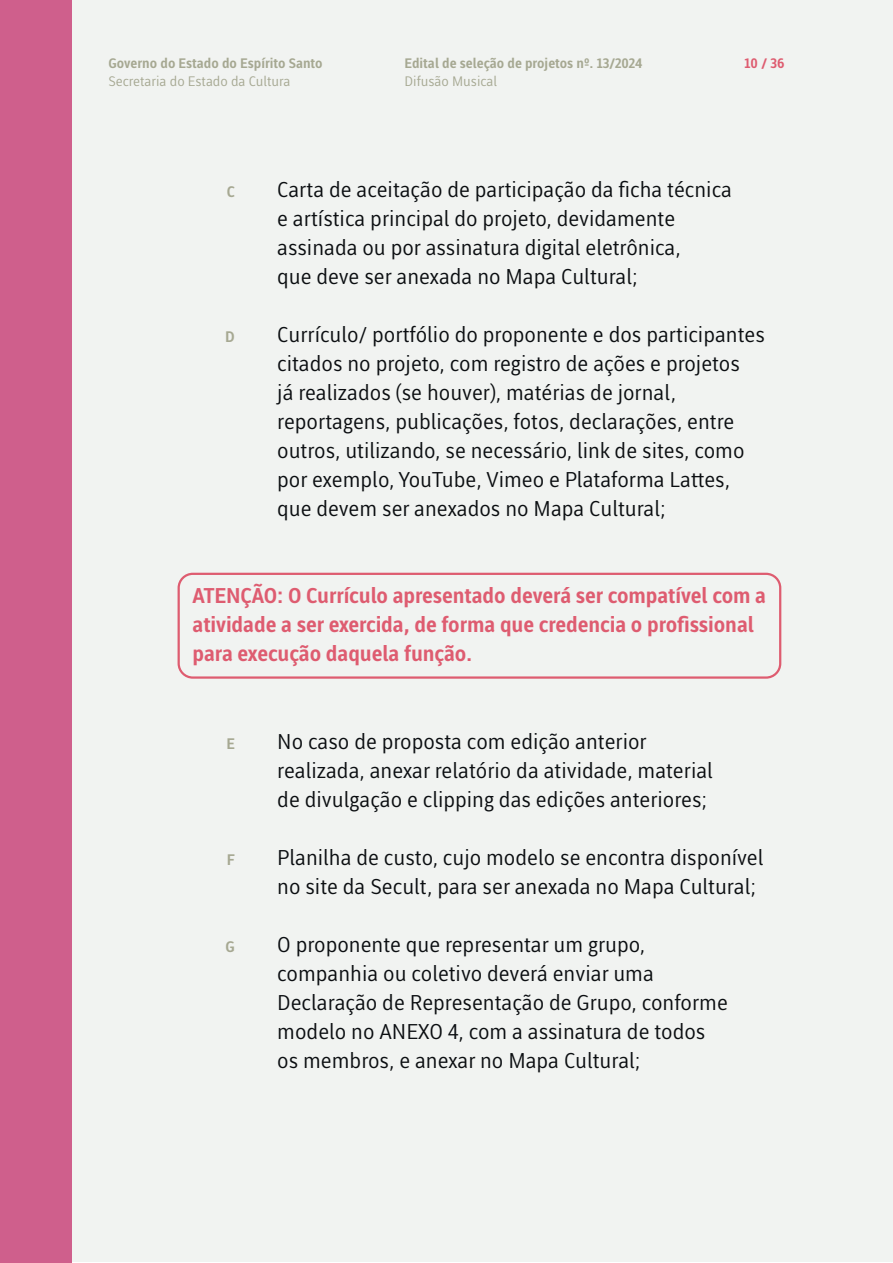
<style>
.page{position:relative;width:893px;height:1263px;background:#fff}
.page>*{position:absolute;margin:0;border:0;box-sizing:border-box;transform-origin:0 0}
.t1{font:21px/29px "Ufes Sans VF Roman";color:#0b0e11}
.t2{font:21px/29px "Ufes Sans VF Roman";letter-spacing:-.005em;color:#de5c70}
.t3{font:15px "Ufes Sans VF Roman";color:#a6a892}
.t4{font:13.5px/18px "Ufes Sans VF Roman";color:#a6a892}
.t5{font:13.5px "Ufes Sans VF Roman";color:#de5c70}
</style>
<div class="page">
<div style="left:1px;top:1px;width:891px;height:1261px;background:#f1f3f1"></div>
<div style="left:0;top:0;width:72px;height:1263px;background:#cf5f8c"></div>
<div style="left:178px;top:573px;width:603px;height:106px;border:2px solid #de5c70;border-radius:14px"></div>
<p class="t4" style="left:108px;top:54px;width:216px">Governo do Estado do Espírito Santo<br>Secretaria do Estado da Cultura</p>
<p class="t4" style="left:405px;top:54px;width:239px">Edital de seleção de projetos nº. 13/2024<br>Difusão Musical</p>
<p class="t5" style="left:744px;top:55px;width:42px">10 / 36</p>
<p class="t3" style="left:227px;top:182px;width:10px">C</p>
<p class="t1" style="left:277px;top:175px;width:456px">Carta de aceitação de participação da ficha técnica e artística principal do projeto, devidamente assinada ou por assinatura digital eletrônica,<br>que deve ser anexada no Mapa Cultural;</p>
<p class="t3" style="left:225px;top:327px;width:11px">D</p>
<p class="t1" style="left:277px;top:320px;width:489px">Currículo/ portfólio do proponente e dos participantes citados no projeto, com registro de ações e projetos<br>já realizados (se houver), matérias de jornal, reportagens, publicações, fotos, declarações, entre outros, utilizando, se necessário, link de sites, como por exemplo, YouTube, Vimeo e Plataforma Lattes, que devem ser anexados no Mapa Cultural;</p>
<p class="t2" style="left:193px;top:581px;width:575px">ATENÇÃO: O Currículo apresentado deverá ser compatível com a atividade a ser exercida, de forma que credencia o profissional para execução daquela função.</p>
<p class="t3" style="left:226px;top:734px;width:10px">E</p>
<p class="t1" style="left:277px;top:726px;width:437px">No caso de proposta com edição anterior realizada, anexar relatório da atividade, material de divulgação e clipping das edições anteriores;</p>
<p class="t3" style="left:227px;top:850px;width:9px">F</p>
<p class="t1" style="left:277px;top:842px;width:488px">Planilha de custo, cujo modelo se encontra disponível no site da Secult, para ser anexada no Mapa Cultural;</p>
<p class="t3" style="left:226px;top:937px;width:11px">G</p>
<p class="t1" style="left:277px;top:929px;width:452px">O proponente que representar um grupo, companhia ou coletivo deverá enviar uma Declaração de Representação de Grupo, conforme modelo no ANEXO 4, com a assinatura de todos os membros, e anexar no Mapa Cultural;</p>
</div>
